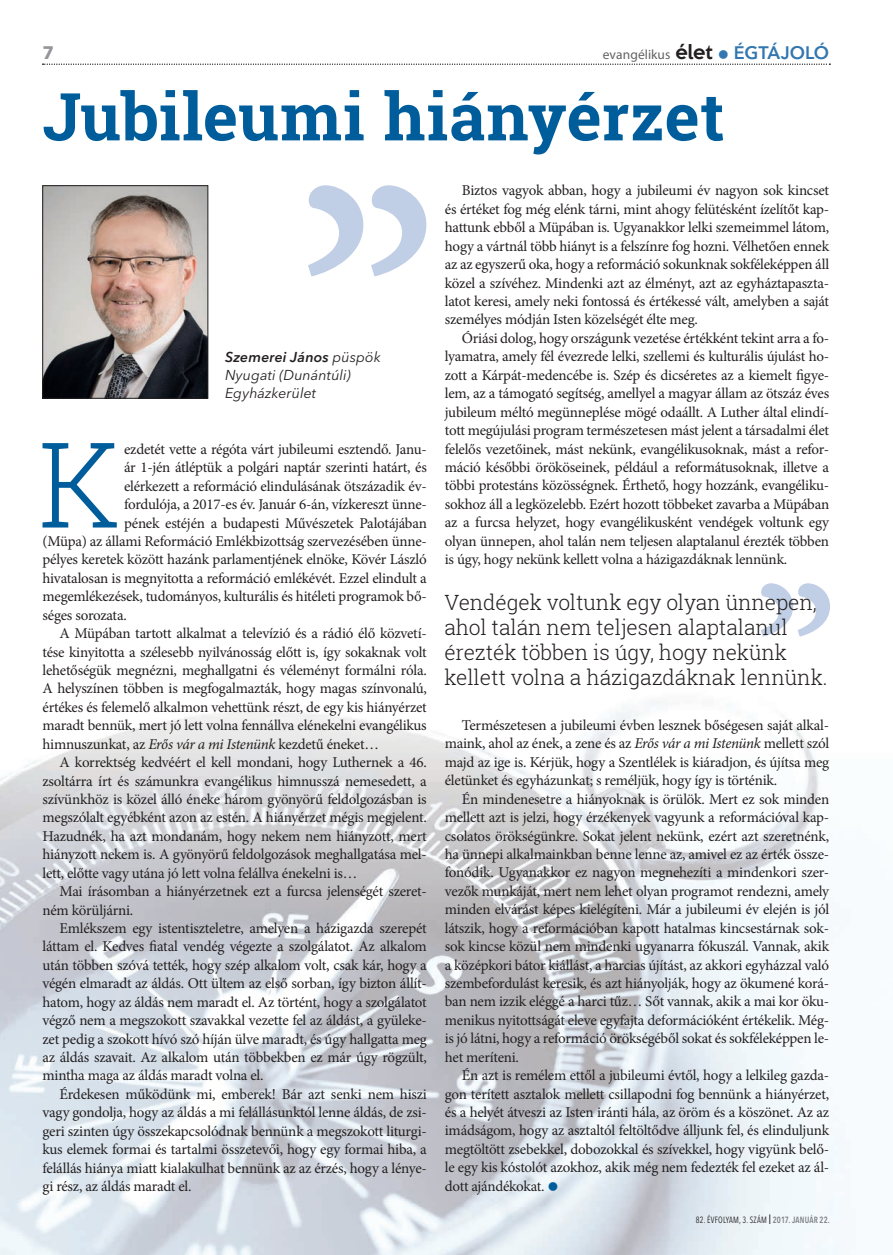
<style>
.page{position:relative;width:893px;height:1255px;background:#fff}
.page>*{position:absolute;margin:0;border:0;box-sizing:border-box;transform-origin:0 0}
.t1{font:384.3px "Minion Pro";color:#c0cfe5}
.t2{font:225px "Minion Pro";color:#c0cfe5}
.t3{font:300 118.65px "Roboto Slab";color:#005d9c}
.t4{font:700 66px "Roboto Slab";color:#005d9c}
.t5{font:300 21px/24.8px "Roboto Slab";letter-spacing:-.005em;color:#231f20}
.t6{font:700 18px "Avenir Next LT Pro";color:#939598}
.t7{font:15px/18.5px "Minion Pro";letter-spacing:-.015em;color:#231f20;text-align:justify}
.t8{font:italic 14.25px/18.5px "Avenir Next LT Pro";letter-spacing:.005em;color:#231f20}
.t9{font:13.5px "Myriad Pro";letter-spacing:.005em;color:#636366}
.t10{font:condensed 9px "Avenir Next LT Pro";letter-spacing:.035em;color:#231f20;scale:.9 1}
.s1{font-family:"Keep Calm";font-weight:500;font-size:18px;color:#231f20}
.s2{color:#3277b0}
.s3{font-family:"Avenir Next LT Pro";font-weight:600;font-size:18px;color:#3277b0}
.s4{font-weight:600}
.s5{font-style:italic}
.s6{color:#005d9c}
.s7{font-size:13.5px}
.s8{font-weight:600;color:#808285}
</style>
<div class="page">
<svg style="left:43px;top:64px;width:787px;height:1px"></svg>
<img style="left:0;top:701px;width:840px;height:553px">
<img style="left:45px;top:187px;width:161px;height:209px">
<div style="left:43px;top:185px;width:165px;height:213px;border:1px solid #231f20"></div>
<svg style="left:150px;top:940px;width:7px;height:11px"></svg>
<p class="t6" style="left:43px;top:42px;width:13px">7</p>
<p class="t9" style="left:603px;top:46px;width:228px">evangélikus <span class="s1">élet</span> <span class="s2">●</span> <span class="s3">ÉGTÁJOLÓ</span></p>
<h3 class="t4" style="left:43px;top:71px;width:683px">Jubileumi hiányérzet</h3>
<h1 class="t1" style="left:289px;top:-147px;width:156px">‚‚</h1>
<p class="t8" style="left:225px;top:347px;width:157px"><span class="s4">Szemerei János</span> püspök<br>Nyugati (Dunántúli)<br>Egyházkerület</p>
<h3 class="t3" style="left:38px;top:403px;width:84px">K</h3>
<p class="t7" style="left:124px;top:440px;width:304px">ezdetét vette a régóta várt jubileumi esztendő. Janu-</p>
<p class="t7" style="left:124px;top:458px;width:304px">ár 1-jén átléptük a polgári naptár szerinti határt, és</p>
<p class="t7" style="left:124px;top:476px;width:304px">elérkezett a reformáció elindulásának ötszázadik év-</p>
<p class="t7" style="left:124px;top:495px;width:304px">fordulója, a 2017-es év. Január 6-án, vízkereszt ünne-</p>
<p class="t7" style="left:124px;top:513px;width:304px">pének estéjén a budapesti Művészetek Palotájában</p>
<p class="t7" style="left:43px;top:532px;width:386px">(Müpa) az állami Reformáció Emlékbizottság szervezésében ünne-</p>
<p class="t7" style="left:43px;top:550px;width:386px">pélyes keretek között hazánk parlamentjének elnöke, Kövér László</p>
<p class="t7" style="left:43px;top:569px;width:386px">hivatalosan is megnyitotta a reformáció emlékévét. Ezzel elindult a</p>
<p class="t7" style="left:43px;top:587px;width:386px">megemlékezések, tudományos, kulturális és hitéleti programok bő-</p>
<p class="t7" style="left:43px;top:605px;width:86px">séges sorozata.</p>
<p class="t7" style="left:60px;top:624px;width:369px">A Müpában tartott alkalmat a televízió és a rádió élő közvetí-</p>
<p class="t7" style="left:43px;top:642px;width:386px">tése kinyitotta a szélesebb nyilvánosság előtt is, így sokaknak volt</p>
<p class="t7" style="left:43px;top:661px;width:386px">lehetőségük megnézni, meghallgatni és véleményt formálni róla.</p>
<p class="t7" style="left:43px;top:679px;width:386px">A helyszínen többen is megfogalmazták, hogy magas színvonalú,</p>
<p class="t7" style="left:43px;top:697px;width:386px">értékes és felemelő alkalmon vehettünk részt, de egy kis hiányérzet</p>
<p class="t7" style="left:43px;top:716px;width:386px">maradt bennük, mert jó lett volna fennállva elénekelni evangélikus</p>
<p class="t7" style="left:43px;top:734px;width:338px">himnuszunkat, az <span class="s5">Erős vár a mi Istenünk</span> kezdetű éneket…</p>
<p class="t7" style="left:60px;top:753px;width:369px">A korrektség kedvéért el kell mondani, hogy Luthernek a 46.</p>
<p class="t7" style="left:43px;top:771px;width:386px">zsoltárra írt és számunkra evangélikus himnusszá nemesedett, a</p>
<p class="t7" style="left:43px;top:790px;width:386px">szívünkhöz is közel álló éneke három gyönyörű feldolgozásban is</p>
<p class="t7" style="left:43px;top:808px;width:386px">megszólalt egyébként azon az estén. A hiányérzet mégis megjelent.</p>
<p class="t7" style="left:43px;top:826px;width:386px">Hazudnék, ha azt mondanám, hogy nekem nem hiányzott, mert</p>
<p class="t7" style="left:43px;top:845px;width:386px">hiányzott nekem is. A gyönyörű feldolgozások meghallgatása mel-</p>
<p class="t7" style="left:43px;top:863px;width:316px">lett, előtte vagy utána jó lett volna felállva énekelni is…</p>
<p class="t7" style="left:60px;top:882px;width:369px">Mai írásomban a hiányérzetnek ezt a furcsa jelenségét szeret-</p>
<p class="t7" style="left:43px;top:900px;width:92px">ném körüljárni.</p>
<p class="t7" style="left:60px;top:919px;width:369px">Emlékszem egy istentiszteletre, amelyen a házigazda szerepét</p>
<p class="t7" style="left:43px;top:937px;width:386px">láttam el. Kedves atal vendég végezte a szolgálatot. Az alkalom</p>
<p class="t7" style="left:43px;top:955px;width:386px">után többen szóvá tették, hogy szép alkalom volt, csak kár, hogy a</p>
<p class="t7" style="left:43px;top:974px;width:386px">végén elmaradt az áldás. Ott ültem az első sorban, így bizton állít-</p>
<p class="t7" style="left:43px;top:992px;width:386px">hatom, hogy az áldás nem maradt el. Az történt, hogy a szolgálatot</p>
<p class="t7" style="left:43px;top:1011px;width:386px">végző nem a megszokott szavakkal vezette fel az áldást, a gyüleke-</p>
<p class="t7" style="left:43px;top:1029px;width:386px">zet pedig a szokott hívó szó híján ülve maradt, és úgy hallgatta meg</p>
<p class="t7" style="left:43px;top:1047px;width:386px">az áldás szavait. Az alkalom után többekben ez már úgy rögzült,</p>
<p class="t7" style="left:43px;top:1066px;width:222px">mintha maga az áldás maradt volna el.</p>
<p class="t7" style="left:60px;top:1084px;width:369px">Érdekesen működünk mi, emberek! Bár azt senki nem hiszi</p>
<p class="t7" style="left:43px;top:1103px;width:386px">vagy gondolja, hogy az áldás a mi felállásunktól lenne áldás, de zsi-</p>
<p class="t7" style="left:43px;top:1121px;width:386px">geri szinten úgy összekapcsolódnak bennünk a megszokott liturgi-</p>
<p class="t7" style="left:43px;top:1140px;width:386px">kus elemek formai és tartalmi összetevői, hogy egy formai hiba, a</p>
<p class="t7" style="left:43px;top:1158px;width:386px">felállás hiánya miatt kialakulhat bennünk az az érzés, hogy a lénye-</p>
<p class="t7" style="left:43px;top:1176px;width:150px">gi rész, az áldás maradt el.</p>
<p class="t7" style="left:445px;top:181px;width:386px;text-indent:17px">Biztos vagyok abban, hogy a jubileumi év nagyon sok kincset és értéket fog még elénk tárni, mint ahogy felütésként ízelítőt kap&shy;hattunk ebből a Müpában is. Ugyanakkor lelki szemeimmel látom, hogy a vártnál több hiányt is a felszínre fog hozni. Vélhetően ennek az az egyszerű oka, hogy a reformáció sokunknak sokféleképpen áll közel a szívéhez. Mindenki azt az élményt, azt az egyháztapaszta&shy;latot keresi, amely neki fontossá és értékessé vált, amelyben a saját személyes módján Isten közelségét élte meg.</p>
<p class="t7" style="left:445px;top:329px;width:386px;text-indent:17px">Óriási dolog, hogy országunk vezetése értékként tekint arra a fo&shy;lyamatra, amely fél évezrede lelki, szellemi és kulturális újulást ho&shy;zott a Kárpát-medencébe is. Szép és dicséretes az a kiemelt gye&shy;lem, az a támogató segítség, amellyel a magyar állam az ötszáz éves jubileum méltó megünneplése mögé odaállt. A Luther által elindí&shy;tott megújulási program természetesen mást jelent a társadalmi élet felelős vezetőinek, mást nekünk, evangélikusoknak, mást a refor&shy;máció későbbi örököseinek, például a reformátusoknak, illetve a többi protestáns közösségnek. Érthető, hogy hozzánk, evangéliku&shy;sokhoz áll a legközelebb. Ezért hozott többeket zavarba a Müpában az a furcsa helyzet, hogy evangélikusként vendégek voltunk egy olyan ünnepen, ahol talán nem teljesen alaptalanul érezték többen is úgy, hogy nekünk kellett volna a házigazdáknak lennünk.</p>
<h2 class="t2" style="left:750px;top:388px;width:92px">‚‚</h2>
<h3 class="t5" style="left:444px;top:639px;width:385px">érezték többen is úgy, hogy nekünk kellett volna a házigazdáknak lennünk.</h3>
<h3 class="t5" style="left:444px;top:590px;width:374px">Vendégek voltunk egy olyan ünnepen, ahol talán nem teljesen alaptalanul</h3>
<p class="t7" style="left:445px;top:716px;width:386px;text-indent:17px">Természetesen a jubileumi évben lesznek bőségesen saját alkal&shy;maink, ahol az ének, a zene és az <span class="s5">Erős vár a mi Istenünk</span> mellett szól majd az ige is. Kérjük, hogy a Szentlélek is kiáradjon, és újítsa meg életünket és egyházunkat; s reméljük, hogy így is történik.</p>
<p class="t7" style="left:445px;top:789px;width:386px;text-indent:17px">Én mindenesetre a hiányoknak is örülök. Mert ez sok minden mellett azt is jelzi, hogy érzékenyek vagyunk a reformációval kap&shy;csolatos örökségünkre. Sokat jelent nekünk, ezért azt szeretnénk, ha ünnepi alkalmainkban benne lenne az, amivel ez az érték össze&shy;fonódik. Ugyanakkor ez nagyon megnehezíti a mindenkori szer&shy;vezők munkáját, mert nem lehet olyan programot rendezni, amely minden elvárást képes kielégíteni. Már a jubileumi év elején is jól látszik, hogy a reformációban kapott hatalmas kincsestárnak sok&shy;sok kincse közül nem mindenki ugyanarra fókuszál. Vannak, akik a középkori bátor kiállást, a harcias újítást, az akkori egyházzal való szembefordulást keresik, és azt hiányolják, hogy az ökumené korá&shy;ban nem izzik eléggé a harci tűz… Sőt vannak, akik a mai kor öku&shy;menikus nyitottságát eleve egyfajta deformációként értékelik. Még&shy;is jó látni, hogy a reformáció örökségéből sokat és sokféleképpen le&shy;het meríteni.</p>
<p class="t7" style="left:445px;top:1066px;width:386px;text-indent:17px">Én azt is remélem ettől a jubileumi évtől, hogy a lelkileg gazda&shy;gon terített asztalok mellett csillapodni fog bennünk a hiányérzet, és a helyét átveszi az Isten iránti hála, az öröm és a köszönet. Az az imádságom, hogy az asztaltól feltöltődve álljunk fel, és elinduljunk megtöltött zsebekkel, dobozokkal és szívekkel, hogy vigyünk belő&shy;le egy kis kóstolót azokhoz, akik még nem fedezték fel ezeket az ál&shy;dott ajándékokat. <span class="s6">●</span></p>
<p class="t10" style="left:696px;top:1214px;width:150px">82. ÉVFOLYAM, 3. SZÁM <span class="s7">I</span> <span class="s8">2017. JANUÁR 22.</span></p>
</div>
